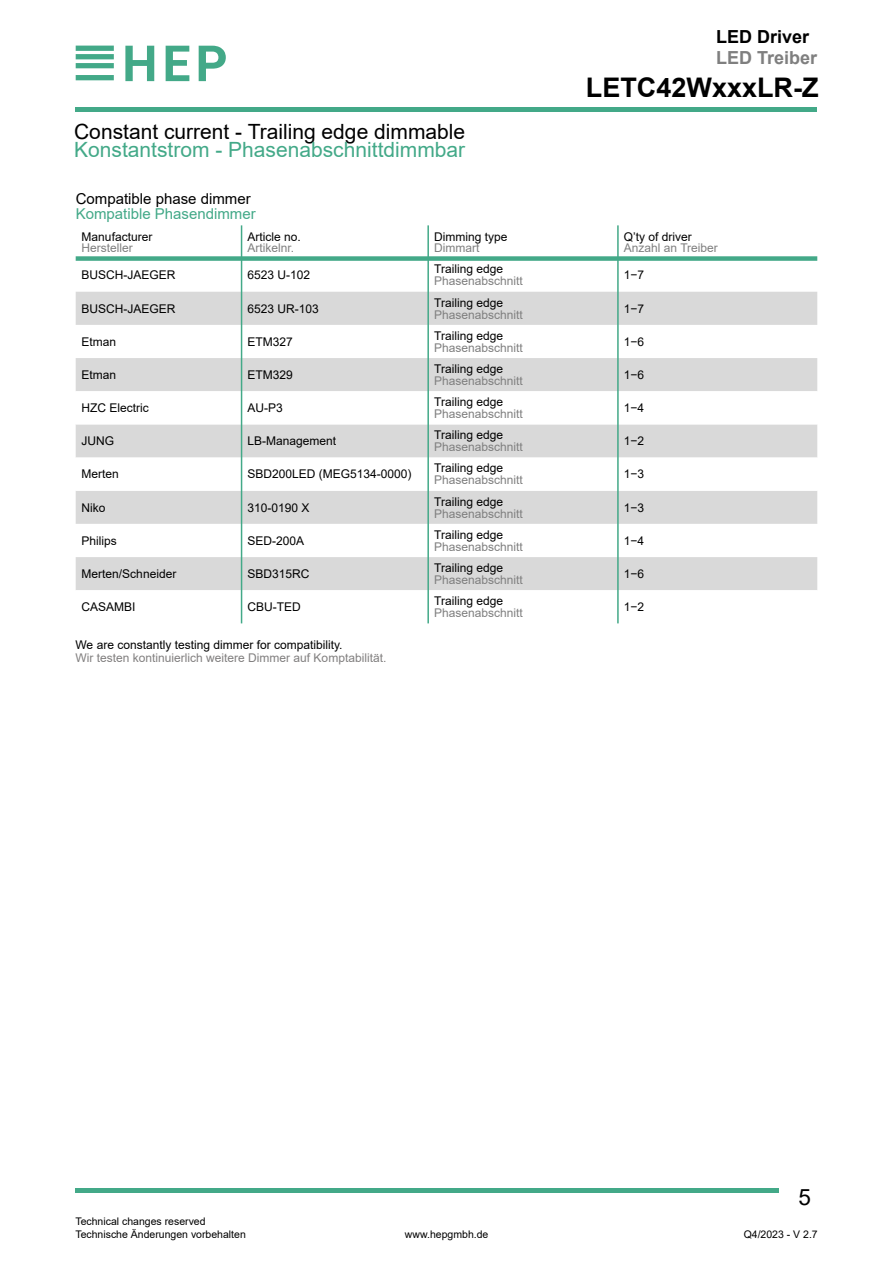
<style>
.page{position:relative;width:893px;height:1263px;background:#fff}
.page>*{position:absolute;margin:0;border:0;box-sizing:border-box;transform-origin:0 0}
.t1{font:700 27px "Arial";color:#000}
.t2{font:22.5px "Arial";color:#000}
.t3{font:21px "Arial";color:#000}
.t4{font:21px "Arial";color:#43a988}
.t5{font:700 18px "Arial";color:#7f7f7f}
.t6{font:700 18px "Arial";color:#000}
.t7{font:15px "Arial";color:#43a988}
.t8{font:15px "Arial";color:#000}
.t9{font:12px "Arial";color:#000}
.t10{font:12px "Arial";color:#7f7f7f}
.t11{font:12px "Arial";color:#817f7f}
.t12{font:10.5px/12.6px "Arial";color:#000}
</style>
<div class="page">
<hr style="left:76px;top:108px;width:741px;height:4px;background:#43a988">
<hr style="left:76px;top:1189px;width:703px;height:4px;background:#43a988">
<svg style="left:76px;top:75px;width:38px;height:5px"></svg>
<svg style="left:76px;top:46px;width:38px;height:22px"></svg>
<svg style="left:125px;top:46px;width:29px;height:35px"></svg>
<svg style="left:166px;top:46px;width:23px;height:35px"></svg>
<svg style="left:199px;top:46px;width:27px;height:35px"></svg>
<svg style="left:76px;top:292px;width:741px;height:99px;fill:#d9d9d9"></svg>
<svg style="left:76px;top:391px;width:741px;height:232px"></svg>
<hr style="left:241px;top:225px;width:1px;height:398px;background:#43a988">
<hr style="left:427px;top:225px;width:2px;height:398px;background:#43a988">
<hr style="left:617px;top:225px;width:2px;height:398px;background:#43a988">
<div style="left:76px;top:256px;width:741px;height:5px;background:#43a988"></div>
<h3 class="t6" style="left:716px;top:30px;width:95px">LED Driver</h3>
<h3 class="t5" style="left:716px;top:51px;width:103px">LED Treiber</h3>
<h1 class="t1" style="left:586px;top:77px;width:234px">LETC42WxxxLR-Z</h1>
<h3 class="t3" style="left:74px;top:124px;width:393px">Constant current - Trailing edge dimmable</h3>
<h3 class="t4" style="left:74px;top:142px;width:393px">Konstantstrom - Phasenabschnittdimmbar</h3>
<p class="t8" style="left:76px;top:193px;width:177px">Compatible phase dimmer</p>
<p class="t7" style="left:76px;top:208px;width:182px">Kompatible Phasendimmer</p>
<p class="t9" style="left:82px;top:232px;width:72px">Manufacturer</p>
<p class="t10" style="left:82px;top:243px;width:53px">Hersteller</p>
<p class="t9" style="left:247px;top:232px;width:55px">Article no.</p>
<p class="t10" style="left:247px;top:243px;width:48px">Artikelnr.</p>
<p class="t9" style="left:434px;top:232px;width:75px">Dimming type</p>
<p class="t10" style="left:434px;top:243px;width:47px">Dimmart</p>
<p class="t9" style="left:624px;top:232px;width:70px">Q’ty of driver</p>
<p class="t10" style="left:624px;top:243px;width:96px">Anzahl an Treiber</p>
<p class="t9" style="left:82px;top:271px;width:95px">BUSCH-JAEGER</p>
<p class="t9" style="left:247px;top:271px;width:64px">6523 U-102</p>
<p class="t9" style="left:434px;top:265px;width:70px">Trailing edge</p>
<p class="t10" style="left:434px;top:277px;width:90px">Phasenabschnitt</p>
<p class="t9" style="left:624px;top:271px;width:22px">1−7</p>
<p class="t9" style="left:82px;top:304px;width:95px">BUSCH-JAEGER</p>
<p class="t9" style="left:247px;top:304px;width:73px">6523 UR-103</p>
<p class="t9" style="left:434px;top:298px;width:70px">Trailing edge</p>
<p class="t10" style="left:434px;top:310px;width:90px">Phasenabschnitt</p>
<p class="t9" style="left:624px;top:304px;width:22px">1−7</p>
<p class="t9" style="left:82px;top:337px;width:36px">Etman</p>
<p class="t9" style="left:247px;top:337px;width:47px">ETM327</p>
<p class="t9" style="left:434px;top:331px;width:70px">Trailing edge</p>
<p class="t10" style="left:434px;top:343px;width:90px">Phasenabschnitt</p>
<p class="t9" style="left:624px;top:337px;width:22px">1−6</p>
<p class="t9" style="left:82px;top:370px;width:36px">Etman</p>
<p class="t9" style="left:247px;top:370px;width:47px">ETM329</p>
<p class="t9" style="left:434px;top:364px;width:70px">Trailing edge</p>
<p class="t10" style="left:434px;top:376px;width:90px">Phasenabschnitt</p>
<p class="t9" style="left:624px;top:370px;width:22px">1−6</p>
<p class="t9" style="left:82px;top:403px;width:69px">HZC Electric</p>
<p class="t9" style="left:247px;top:403px;width:37px">AU-P3</p>
<p class="t9" style="left:434px;top:397px;width:70px">Trailing edge</p>
<p class="t10" style="left:434px;top:409px;width:90px">Phasenabschnitt</p>
<p class="t9" style="left:624px;top:403px;width:22px">1−4</p>
<p class="t9" style="left:82px;top:436px;width:34px">JUNG</p>
<p class="t9" style="left:247px;top:436px;width:90px">LB-Management</p>
<p class="t9" style="left:434px;top:430px;width:70px">Trailing edge</p>
<p class="t10" style="left:434px;top:442px;width:90px">Phasenabschnitt</p>
<p class="t9" style="left:624px;top:436px;width:22px">1−2</p>
<p class="t9" style="left:82px;top:470px;width:39px">Merten</p>
<p class="t9" style="left:247px;top:470px;width:166px">SBD200LED (MEG5134-0000)</p>
<p class="t9" style="left:434px;top:464px;width:70px">Trailing edge</p>
<p class="t10" style="left:434px;top:476px;width:90px">Phasenabschnitt</p>
<p class="t9" style="left:624px;top:470px;width:22px">1−3</p>
<p class="t9" style="left:82px;top:503px;width:26px">Niko</p>
<p class="t9" style="left:247px;top:503px;width:64px">310-0190 X</p>
<p class="t9" style="left:434px;top:497px;width:70px">Trailing edge</p>
<p class="t10" style="left:434px;top:509px;width:90px">Phasenabschnitt</p>
<p class="t9" style="left:624px;top:503px;width:22px">1−3</p>
<p class="t9" style="left:82px;top:536px;width:37px">Philips</p>
<p class="t9" style="left:247px;top:536px;width:58px">SED-200A</p>
<p class="t9" style="left:434px;top:530px;width:70px">Trailing edge</p>
<p class="t10" style="left:434px;top:542px;width:90px">Phasenabschnitt</p>
<p class="t9" style="left:624px;top:536px;width:22px">1−4</p>
<p class="t9" style="left:82px;top:569px;width:96px">Merten/Schneider</p>
<p class="t9" style="left:247px;top:569px;width:64px">SBD315RC</p>
<p class="t9" style="left:434px;top:563px;width:70px">Trailing edge</p>
<p class="t10" style="left:434px;top:575px;width:90px">Phasenabschnitt</p>
<p class="t9" style="left:624px;top:569px;width:22px">1−6</p>
<p class="t9" style="left:82px;top:602px;width:56px">CASAMBI</p>
<p class="t9" style="left:247px;top:602px;width:55px">CBU-TED</p>
<p class="t9" style="left:434px;top:596px;width:70px">Trailing edge</p>
<p class="t10" style="left:434px;top:608px;width:90px">Phasenabschnitt</p>
<p class="t9" style="left:624px;top:602px;width:22px">1−2</p>
<p class="t9" style="left:76px;top:641px;width:269px">We are constantly testing dimmer for compatibility.</p>
<p class="t11" style="left:76px;top:653px;width:312px">Wir testen kontinuierlich weitere Dimmer auf Komptabilität.</p>
<p class="t12" style="left:75px;top:1216px;width:172px">Technical changes reserved<br>Technische Änderungen vorbehalten</p>
<p class="t12" style="left:405px;top:1229px;width:85px">www.hepgmbh.de</p>
<h2 class="t2" style="left:798px;top:1188px;width:14px">5</h2>
<p class="t12" style="left:744px;top:1229px;width:76px">Q4/2023 - V 2.7</p>
</div>
